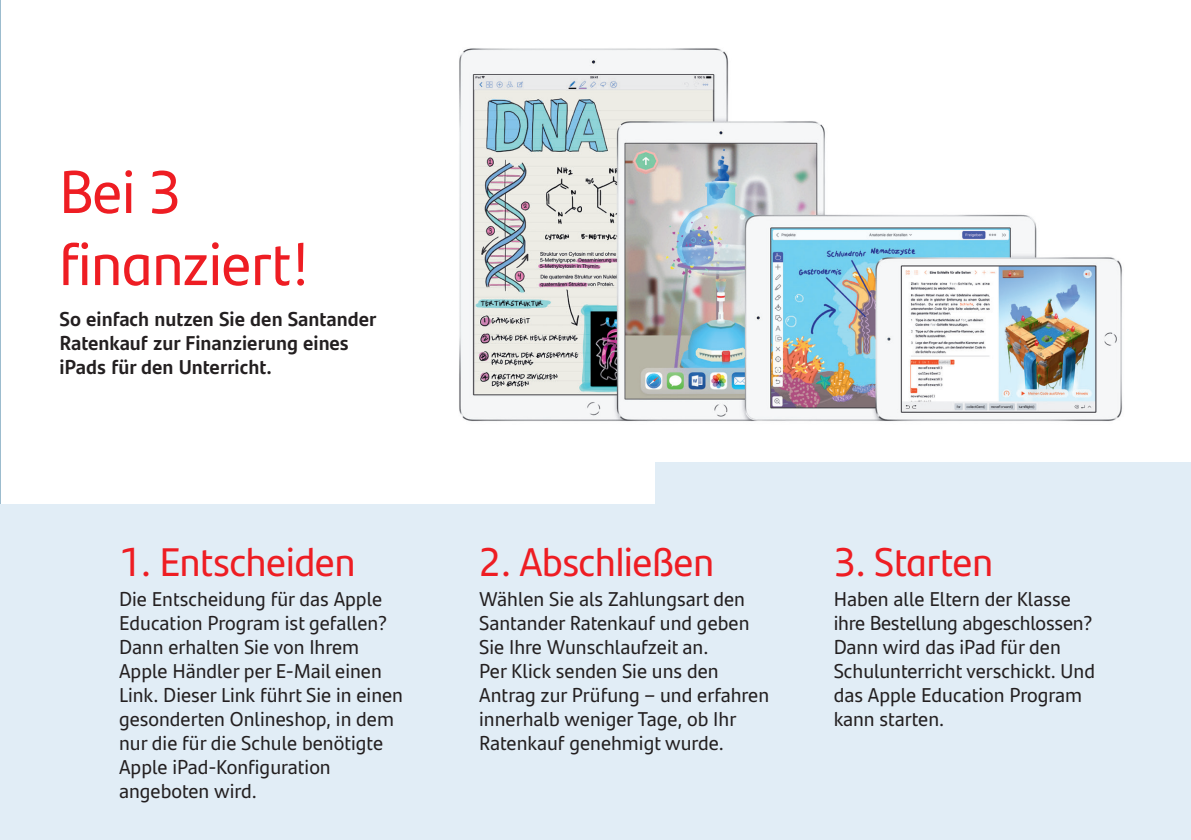
<style>
.page{position:relative;width:1191px;height:840px;background:#fff}
.page>*{position:absolute;margin:0;border:0;box-sizing:border-box;transform-origin:0 0}
.t1{font:60px/72px "Santander Headline";color:#ee1d23}
.t2{font:40px "Santander Headline";color:#ee1d23}
.t3{font:20px/24px "Santander Text";color:#231f20}
.t4{font:700 20px/24px "Santander Text";color:#231f20}
</style>
<div class="page">
<img style="left:459px;top:48px;width:663px;height:374px">
<div style="left:655px;top:461px;width:536px;height:361px;background:#e1edf6"></div>
<div style="left:0;top:503px;width:1191px;height:336px;background:#e1edf6"></div>
<h1 class="t1" style="left:60px;top:153px;width:252px">Bei 3 finanziert!</h1>
<p class="t4" style="left:60px;top:305px;width:318px">So einfach nutzen Sie den Santander<br>Ratenkauf zur Finanzierung eines iPads für den Unterricht.</p>
<h2 class="t2" style="left:119px;top:531px;width:238px">1. Entscheiden</h2>
<h2 class="t2" style="left:479px;top:531px;width:236px">2. Abschließen</h2>
<h2 class="t2" style="left:833px;top:531px;width:161px">3. Starten</h2>
<p class="t3" style="left:119px;top:585px;width:285px">Die Entscheidung für das Apple<br>Education Program ist gefallen?<br>Dann erhalten Sie von Ihrem<br>Apple Händler per E-Mail einen<br>Link. Dieser Link führt Sie in einen gesonderten Onlineshop, in dem nur die für die Schule benötigte<br>Apple iPad-Konfiguration angeboten wird.</p>
<p class="t3" style="left:479px;top:585px;width:291px">Wählen Sie als Zahlungsart den<br>Santander Ratenkauf und geben<br>Sie Ihre Wunschlaufzeit an.<br>Per Klick senden Sie uns den<br>Antrag zur Prüfung – und erfahren innerhalb weniger Tage, ob Ihr<br>Ratenkauf genehmigt wurde.</p>
<p class="t3" style="left:833px;top:585px;width:263px">Haben alle Eltern der Klasse ihre Bestellung abgeschlossen?<br>Dann wird das iPad für den<br>Schulunterricht verschickt. Und das Apple Education Program kann starten.</p>
</div>
